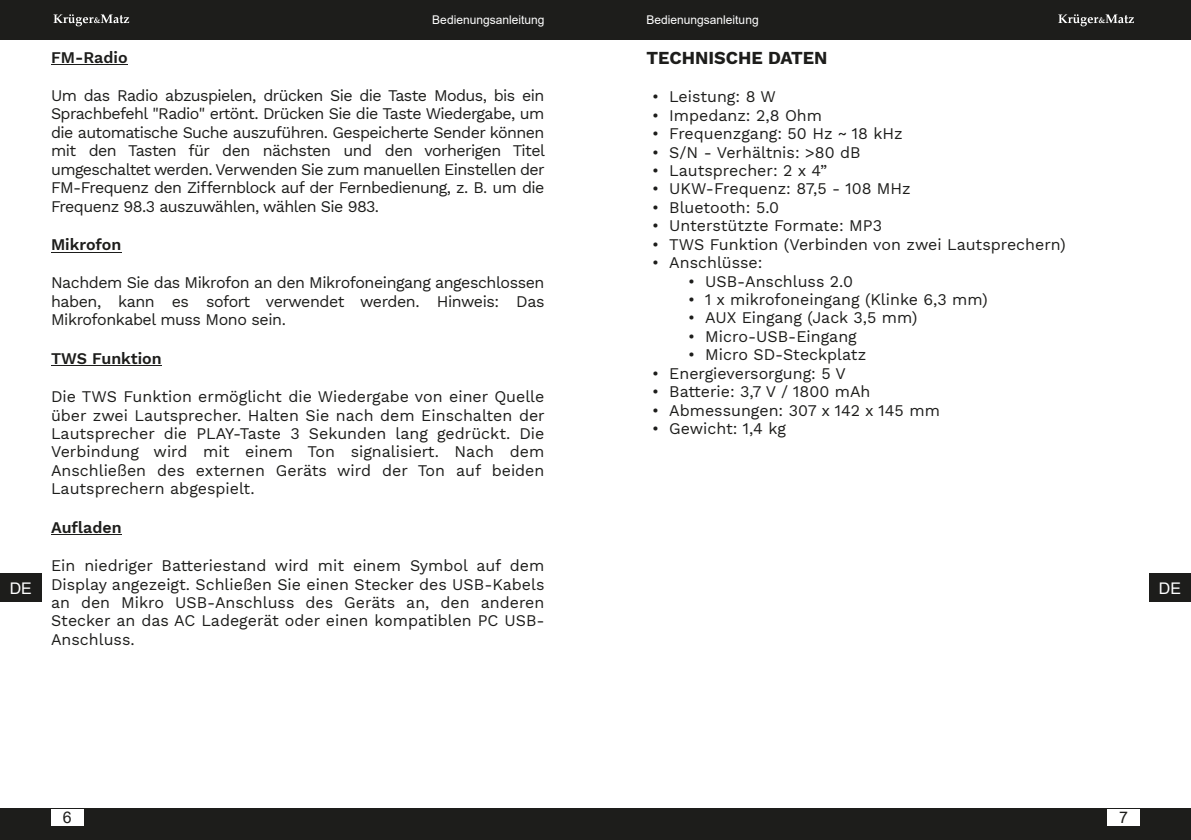
<style>
.page{position:relative;width:1191px;height:840px;background:#fff}
.page>*{position:absolute;margin:0;border:0;box-sizing:border-box;transform-origin:0 0}
.t1{font:700 18px "Work Sans";color:#1d1d1b}
.t2{font:16px/18.4px "Work Sans";color:#1d1d1b;text-align:justify}
.t3{font:600 16px "Work Sans";color:#1d1d1b}
.t4{font:16px "Arial";color:#fff}
.t5{font:16px "Arial";color:#1d1d1b}
.t6{font:12px "Arial";color:#fff}
</style>
<div class="page">
<div style="left:0;top:0;width:1191px;height:40px;background:#1d1d1b"></div>
<div style="left:0;top:808px;width:1191px;height:31px;background:#1d1d1b"></div>
<div style="left:51px;top:808px;width:32px;height:17px;background:#fff"></div>
<div style="left:1107px;top:808px;width:33px;height:17px;background:#fff"></div>
<div style="left:0;top:573px;width:42px;height:28px;background:#1d1d1b"></div>
<div style="left:1149px;top:573px;width:42px;height:28px;background:#1d1d1b"></div>
<svg style="left:54px;top:14px;width:75px;height:12px"></svg>
<svg style="left:1058px;top:14px;width:76px;height:12px"></svg>
<hr style="left:51px;top:64px;width:77px;height:1px;background:#1d1d1b">
<hr style="left:51px;top:251px;width:70px;height:1px;background:#1d1d1b">
<hr style="left:51px;top:365px;width:111px;height:1px;background:#1d1d1b">
<hr style="left:51px;top:534px;width:71px;height:1px;background:#1d1d1b">
<p class="t6" style="left:432px;top:15px;width:114px">Bedienungsanleitung</p>
<p class="t6" style="left:646px;top:15px;width:114px">Bedienungsanleitung</p>
<p class="t3" style="left:51px;top:48px;width:78px">FM-Radio</p>
<p class="t2" style="left:51px;top:86px;width:495px">Um das Radio abzuspielen, drücken Sie die Taste Modus, bis ein Sprachbefehl "Radio" ertönt. Drücken Sie die Taste Wiedergabe, um die automatische Suche auszuführen. Gespeicherte Sender können mit den Tasten für den nächsten und den vorherigen Titel umgeschaltet werden. Verwenden Sie zum manuellen Einstellen der FM-Frequenz den Ziffernblock auf der Fernbedienung, z. B. um die Frequenz 98.3 auszuwählen, wählen Sie 983.</p>
<p class="t3" style="left:51px;top:235px;width:72px">Mikrofon</p>
<p class="t2" style="left:51px;top:273px;width:495px">Nachdem Sie das Mikrofon an den Mikrofoneingang angeschlossen haben, kann es sofort verwendet werden. Hinweis: Das Mikrofonkabel muss Mono sein.</p>
<p class="t3" style="left:51px;top:348px;width:112px">TWS Funktion</p>
<p class="t2" style="left:51px;top:387px;width:495px">Die TWS Funktion ermöglicht die Wiedergabe von einer Quelle über zwei Lautsprecher. Halten Sie nach dem Einschalten der Lautsprecher die PLAY-Taste 3 Sekunden lang gedrückt. Die Verbindung wird mit einem Ton signalisiert. Nach dem Anschließen des externen Geräts wird der Ton auf beiden Lautsprechern abgespielt.</p>
<p class="t3" style="left:51px;top:517px;width:72px">Aufladen</p>
<p class="t2" style="left:51px;top:556px;width:495px">Ein niedriger Batteriestand wird mit einem Symbol auf dem Display angezeigt. Schließen Sie einen Stecker des USB-Kabels an den Mikro USB-Anschluss des Geräts an, den anderen Stecker an das AC Ladegerät oder einen kompatiblen PC USB-Anschluss.</p>
<p class="t1" style="left:646px;top:47px;width:183px">TECHNISCHE DATEN</p>
<p class="t2" style="left:652px;top:88px;width:125px">• Leistung: 8 W</p>
<p class="t2" style="left:652px;top:106px;width:171px">• Impedanz: 2,8 Ohm</p>
<p class="t2" style="left:652px;top:124px;width:252px">• Frequenzgang: 50 Hz ~ 18 kHz</p>
<p class="t2" style="left:652px;top:143px;width:210px">• S/N - Verhältnis: &gt;80 dB</p>
<p class="t2" style="left:652px;top:161px;width:177px">• Lautsprecher: 2 x 4”</p>
<p class="t2" style="left:652px;top:180px;width:260px">• UKW-Frequenz: 87,5 - 108 MHz</p>
<p class="t2" style="left:652px;top:198px;width:128px">• Bluetooth: 5.0</p>
<p class="t2" style="left:652px;top:216px;width:231px">• Unterstützte Formate: MP3</p>
<p class="t2" style="left:652px;top:235px;width:415px">• TWS Funktion (Verbinden von zwei Lautsprechern)</p>
<p class="t2" style="left:652px;top:253px;width:112px">• Anschlüsse:</p>
<p class="t2" style="left:688px;top:272px;width:166px">• USB-Anschluss 2.0</p>
<p class="t2" style="left:688px;top:290px;width:301px">• 1 x mikrofoneingang (Klinke 6,3 mm)</p>
<p class="t2" style="left:688px;top:308px;width:231px">• AUX Eingang (Jack 3,5 mm)</p>
<p class="t2" style="left:688px;top:327px;width:170px">• Micro-USB-Eingang</p>
<p class="t2" style="left:688px;top:345px;width:179px">• Micro SD-Steckplatz</p>
<p class="t2" style="left:652px;top:364px;width:195px">• Energieversorgung: 5 V</p>
<p class="t2" style="left:652px;top:382px;width:220px">• Batterie: 3,7 V / 1800 mAh</p>
<p class="t2" style="left:652px;top:400px;width:289px">• Abmessungen: 307 x 142 x 145 mm</p>
<p class="t2" style="left:652px;top:419px;width:135px">• Gewicht: 1,4 kg</p>
<p class="t4" style="left:10px;top:581px;width:24px">DE</p>
<p class="t4" style="left:1159px;top:581px;width:24px">DE</p>
<p class="t5" style="left:63px;top:810px;width:10px">6</p>
<p class="t5" style="left:1119px;top:810px;width:10px">7</p>
</div>
